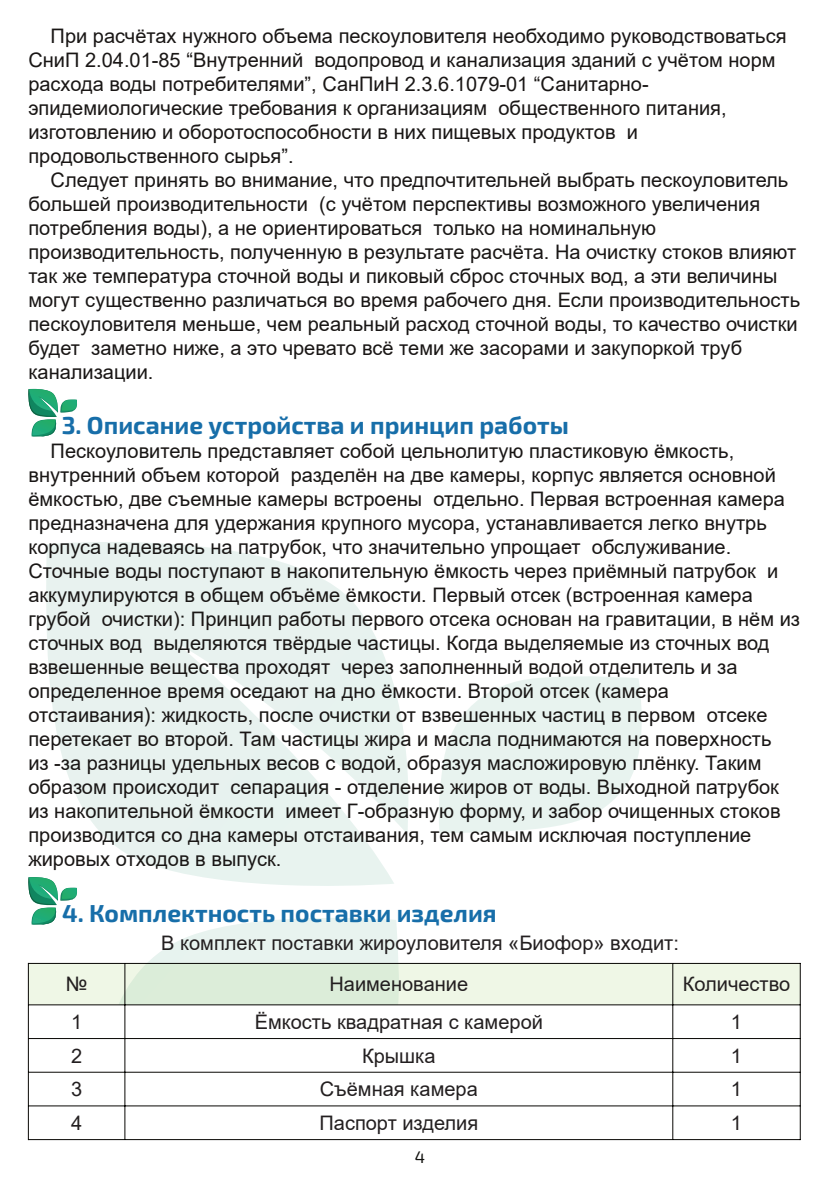
<style>
.page{position:relative;width:840px;height:1191px;background:#fff}
.page>*{position:absolute;margin:0;border:0;box-sizing:border-box;transform-origin:0 0}
.t1{font:700 24.6px "Exo 2.0";color:#176ea9}
.t2{font:20px/24px "Arial";color:#191615}
.t3{font:20px "Arial";color:#231f20}
.t4{font:16.8px "Exo 2.0";color:#12120f}
</style>
<div class="page">
<svg style="left:46px;top:542px;width:363px;height:344px"></svg>
<svg style="left:439px;top:676px;width:203px;height:157px"></svg>
<svg style="left:95px;top:918px;width:312px;height:223px"></svg>
<div style="left:28px;top:963px;width:771px;height:41px;background:#a5d173;opacity:.17"></div>
<svg style="left:29px;top:1005px;width:770px;height:134px"></svg>
<hr style="left:28px;top:963px;width:1px;height:177px;background:#080704">
<hr style="left:799px;top:963px;width:1px;height:177px;background:#080704">
<hr style="left:124px;top:963px;width:1px;height:176px;background:#080704">
<hr style="left:672px;top:963px;width:1px;height:176px;background:#080704">
<hr style="left:28px;top:963px;width:771px;height:1px;background:#080704">
<hr style="left:28px;top:1004px;width:771px;height:1px;background:#080704">
<hr style="left:28px;top:1038px;width:771px;height:1px;background:#080704">
<hr style="left:28px;top:1071px;width:771px;height:1px;background:#080704">
<hr style="left:28px;top:1105px;width:771px;height:1px;background:#080704">
<hr style="left:28px;top:1139px;width:771px;height:1px;background:#080704">
<svg style="left:28px;top:388px;width:49px;height:49px"></svg>
<svg style="left:28px;top:876px;width:50px;height:49px"></svg>
<p class="t2" style="left:28px;top:25px;width:759px;text-indent:22px">При расчётах нужного объема пескоуловителя необходимо руководствоваться СниП 2.04.01-85 “Внутренний водопровод и канализация зданий с учётом норм расхода воды потребителями”, СанПиН 2.3.6.1079-01 “Санитарно&shy;эпидемиологические требования к организациям общественного питания, изготовлению и оборотоспособности в них пищевых продуктов и продовольственного сырья”.</p>
<p class="t2" style="left:28px;top:170px;width:772px;text-indent:22px">Следует принять во внимание, что предпочтительней выбрать пескоуловитель большей производительности (с учётом перспективы возможного увеличения потребления воды), а не ориентироваться только на номинальную производительность, полученную в результате расчёта. На очистку стоков влияют так же температура сточной воды и пиковый сброс сточных вод, а эти величины могут существенно различаться во время рабочего дня. Если производительность пескоуловителя меньше, чем реальный расход сточной воды, то качество очистки будет заметно ниже, а это чревато всё теми же засорами и закупоркой труб канализации.</p>
<p class="t1" style="left:62px;top:416px;width:508px">3. Описание устройства и принцип работы</p>
<p class="t2" style="left:28px;top:440px;width:772px;text-indent:22px">Пескоуловитель представляет собой цельнолитую пластиковую ёмкость, внутренний объем которой разделён на две камеры, корпус является основной ёмкостью, две съемные камеры встроены отдельно. Первая встроенная камера предназначена для удержания крупного мусора, устанавливается легко внутрь корпуса надеваясь на патрубок, что значительно упрощает обслуживание.<br>Сточные воды поступают в накопительную ёмкость через приёмный патрубок и аккумулируются в общем объёме ёмкости. Первый отсек (встроенная камера грубой очистки): Принцип работы первого отсека основан на гравитации, в нём из сточных вод выделяются твёрдые частицы. Когда выделяемые из сточных вод взвешенные вещества проходят через заполненный водой отделитель и за определенное время оседают на дно ёмкости. Второй отсек (камера отстаивания): жидкость, после очистки от взвешенных частиц в первом отсеке перетекает во второй. Там частицы жира и масла поднимаются на поверхность<br>из -за разницы удельных весов с водой, образуя масложировую плёнку. Таким образом происходит сепарация - отделение жиров от воды. Выходной патрубок из накопительной ёмкости имеет Г-образную форму, и забор очищенных стоков производится со дна камеры отстаивания, тем самым исключая поступление жировых отходов в выпуск.</p>
<p class="t1" style="left:62px;top:904px;width:436px">4. Комплектность поставки изделия</p>
<p class="t3" style="left:161px;top:935px;width:519px">В комплект поставки жироуловителя «Биофор» входит:</p>
<p class="t3" style="left:66px;top:976px;width:23px">№</p>
<p class="t3" style="left:329px;top:976px;width:140px">Наименование</p>
<p class="t3" style="left:682px;top:976px;width:109px">Количество</p>
<p class="t3" style="left:71px;top:1014px;width:13px">1</p>
<p class="t3" style="left:254px;top:1014px;width:289px">Ёмкость квадратная с камерой</p>
<p class="t3" style="left:730px;top:1014px;width:13px">1</p>
<p class="t3" style="left:71px;top:1048px;width:13px">2</p>
<p class="t3" style="left:362px;top:1048px;width:75px">Крышка</p>
<p class="t3" style="left:730px;top:1048px;width:13px">1</p>
<p class="t3" style="left:71px;top:1081px;width:13px">3</p>
<p class="t3" style="left:320px;top:1081px;width:159px">Съёмная камера</p>
<p class="t3" style="left:730px;top:1081px;width:13px">1</p>
<p class="t3" style="left:71px;top:1115px;width:13px">4</p>
<p class="t3" style="left:319px;top:1115px;width:160px">Паспорт изделия</p>
<p class="t3" style="left:730px;top:1115px;width:13px">1</p>
<p class="t4" style="left:414px;top:1150px;width:12px">4</p>
</div>
